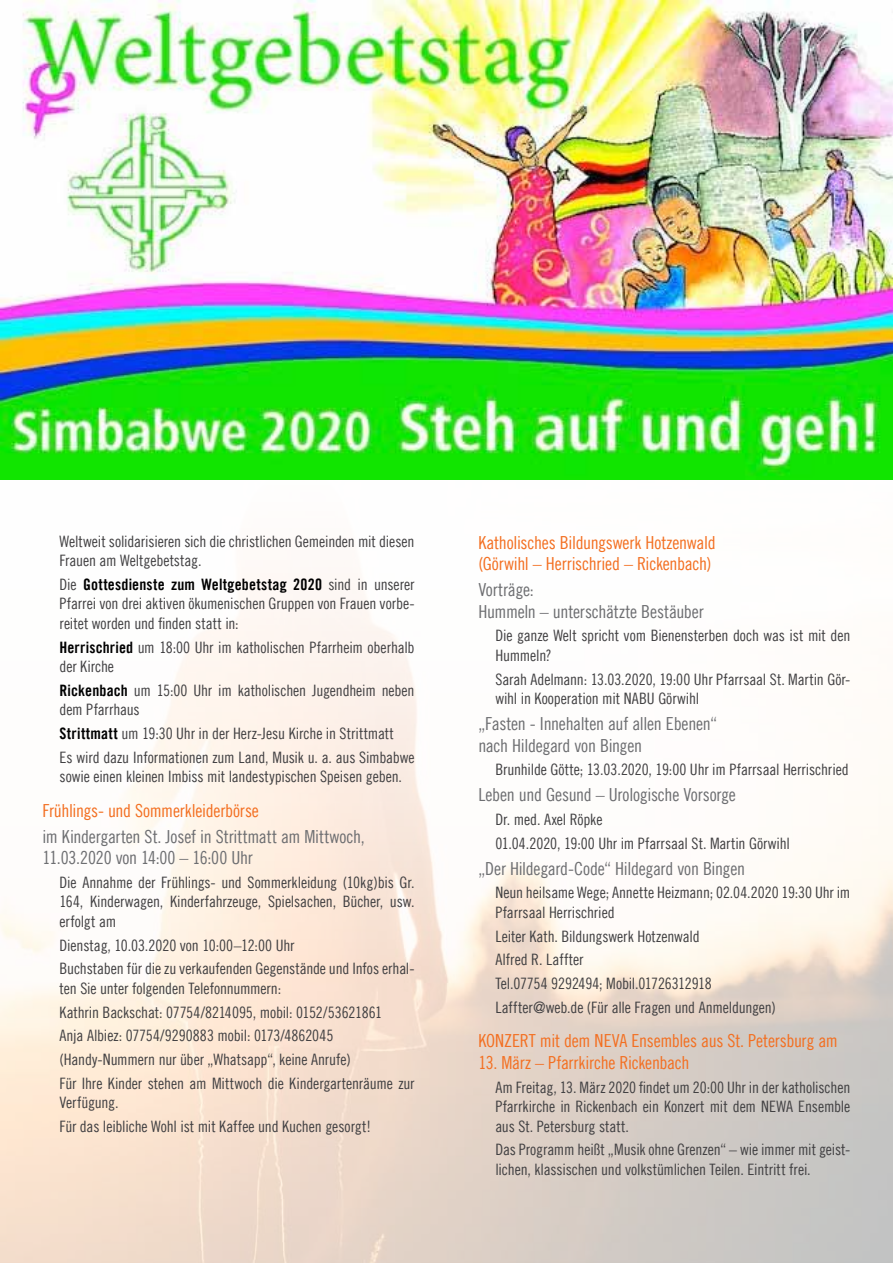
<style>
.page{position:relative;width:893px;height:1263px;background:#fff}
.page>*{position:absolute;margin:0;border:0;box-sizing:border-box;transform-origin:0 0}
.t1{font:18px/21.6px "Trade Gothic LT Com Cn 18";letter-spacing:-.015em;color:#6d6e71}
.t2{font:18px/21.6px "Trade Gothic LT Com Cn 18";letter-spacing:-.015em;color:#f36f21}
.t3{font:15.75px/19.5px "Trade Gothic LT Com Cn 18";letter-spacing:-.005em;color:#414042}
.t4{font:15.75px "Trade Gothic LT Com Bd Cn 20";letter-spacing:.015em;color:#000}
.s1{font-family:"Trade Gothic LT Com Cn 18";color:#414042}
.s2{font-family:"Trade Gothic LT Com Bd Cn 20";color:#000}
</style>
<div class="page">
<img style="left:0;top:479px;width:893px;height:784px">
<hr style="left:892px;top:799px;width:1px;height:56px;background:#aed477">
<img style="left:0;top:0;width:893px;height:479px">
<p class="t3" style="left:60px;top:531px;width:356px">Weltweit solidarisieren sich die christlichen Gemeinden mit diesen<br>Frauen am Weltgebetstag.</p>
<p class="t4" style="left:60px;top:575px;width:357px"><span class="s1">Die</span> Gottesdienste zum Weltgebetstag 2020 <span class="s1">sind in unserer</span></p>
<p class="t3" style="left:60px;top:594px;width:357px">Pfarrei von drei aktiven ökumenischen Gruppen von Frauen vorbe&shy;reitet worden und finden statt in:</p>
<p class="t3" style="left:60px;top:637px;width:357px"><span class="s2">Herrischried</span> um 18:00 Uhr im katholischen Pfarrheim oberhalb der Kirche</p>
<p class="t3" style="left:60px;top:680px;width:357px"><span class="s2">Rickenbach</span> um 15:00 Uhr im katholischen Jugendheim neben dem Pfarrhaus</p>
<p class="t3" style="left:60px;top:721px;width:356px;line-height:23.7px"><span class="s2">Strittmatt</span> um 19:30 Uhr in der Herz-Jesu Kirche in Strittmatt<br>Es wird dazu Informationen zum Land, Musik u. a. aus Simbabwe</p>
<p class="t3" style="left:60px;top:767px;width:344px">sowie einen kleinen Imbiss mit landestypischen Speisen geben.</p>
<p class="t2" style="left:43px;top:799px;width:218px">Frühlings- und Sommerkleiderbörse</p>
<p class="t1" style="left:43px;top:825px;width:324px">im Kindergarten St. Josef in Strittmatt am Mittwoch,<br>11.03.2020 von 14:00 – 16:00 Uhr</p>
<p class="t3" style="left:60px;top:872px;width:357px;text-align:justify">Die Annahme der Frühlings- und Sommerkleidung (10kg)bis Gr.<br>164, Kinderwagen, Kinderfahrzeuge, Spielsachen, Bücher, usw. erfolgt am</p>
<p class="t3" style="left:60px;top:933px;width:357px;line-height:23.7px">Dienstag, 10.03.2020 von 10:00–12:00 Uhr<br>Buchstaben für die zu verkaufenden Gegenstände und Infos erhal-</p>
<p class="t3" style="left:60px;top:976px;width:357px;line-height:23.7px">ten Sie unter folgenden Telefonnummern:<br>Kathrin Backschat: 07754/8214095, mobil: 0152/53621861<br>Anja Albiez: 07754/9290883 mobil: 0173/4862045 (Handy-Nummern nur über „Whatsapp“, keine Anrufe)<br>Für Ihre Kinder stehen am Mittwoch die Kindergartenräume zur</p>
<p class="t3" style="left:60px;top:1091px;width:313px;line-height:23.7px">Verfügung.<br>Für das leibliche Wohl ist mit Kaffee und Kuchen gesorgt!</p>
<p class="t2" style="left:478px;top:531px;width:239px">Katholisches Bildungswerk Hotzenwald (Görwihl – Herrischried – Rickenbach)</p>
<p class="t1" style="left:478px;top:579px;width:227px">Vorträge:<br>Hummeln – unterschätzte Bestäuber</p>
<p class="t3" style="left:495px;top:626px;width:357px">Die ganze Welt spricht vom Bienensterben doch was ist mit den<br>Hummeln?</p>
<p class="t3" style="left:495px;top:669px;width:357px">Sarah Adelmann: 13.03.2020, 19:00 Uhr Pfarrsaal St. Martin Gör&shy;wihl in Kooperation mit NABU Görwihl</p>
<p class="t1" style="left:478px;top:713px;width:240px">„Fasten - Innehalten auf allen Ebenen“ nach Hildegard von Bingen</p>
<p class="t3" style="left:495px;top:760px;width:355px">Brunhilde Götte; 13.03.2020, 19:00 Uhr im Pfarrsaal Herrischried</p>
<p class="t1" style="left:478px;top:784px;width:259px">Leben und Gesund – Urologische Vorsorge</p>
<p class="t3" style="left:495px;top:807px;width:296px;line-height:23.7px">Dr. med. Axel Röpke<br>01.04.2020, 19:00 Uhr im Pfarrsaal St. Martin Görwihl</p>
<p class="t1" style="left:478px;top:857px;width:268px">„Der Hildegard-Code“ Hildegard von Bingen</p>
<p class="t3" style="left:495px;top:883px;width:357px">Neun heilsame Wege; Annette Heizmann; 02.04.2020 19:30 Uhr im<br>Pfarrsaal Herrischried</p>
<p class="t3" style="left:495px;top:924px;width:282px;line-height:23.7px">Leiter Kath. Bildungswerk Hotzenwald<br>Alfred R. Laffter<br>Tel.07754 9292494; Mobil.01726312918<br>Laffter@web.de (Für alle Fragen und Anmeldungen)</p>
<p class="t2" style="left:478px;top:1030px;width:361px">KONZERT mit dem NEVA Ensembles aus St. Petersburg am</p>
<p class="t2" style="left:478px;top:1051px;width:213px">13. März – Pfarrkirche Rickenbach</p>
<p class="t3" style="left:495px;top:1077px;width:357px;text-align:justify">Am Freitag, 13. März 2020 findet um 20:00 Uhr in der katholischen Pfarrkirche in Rickenbach ein Konzert mit dem NEWA Ensemble aus St. Petersburg statt.</p>
<p class="t3" style="left:495px;top:1140px;width:357px">Das Programm heißt „Musik ohne Grenzen“ – wie immer mit geist&shy;lichen, klassischen und volkstümlichen Teilen. Eintritt frei.</p>
</div>
